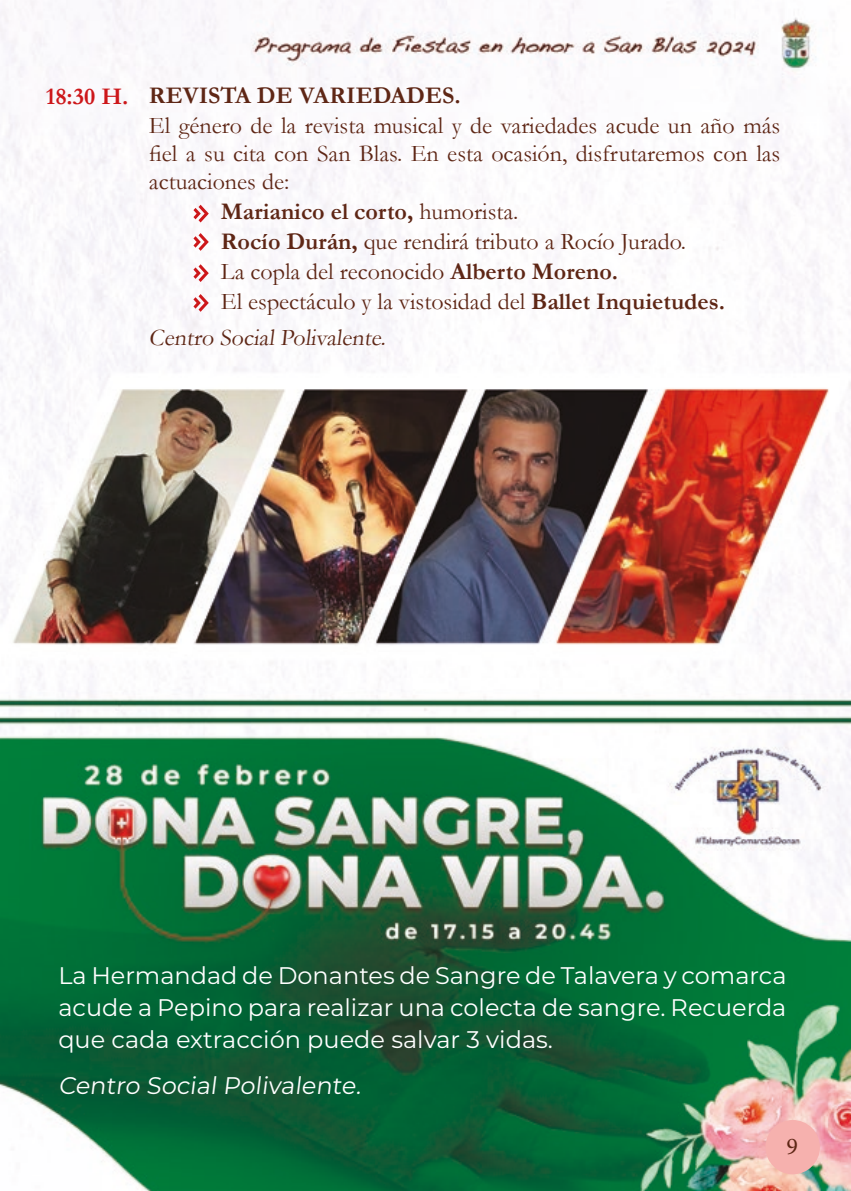
<style>
.page{position:relative;width:851px;height:1191px;background:#fff}
.page>*{position:absolute;margin:0;border:0;box-sizing:border-box;transform-origin:0 0}
.t1{font:24px "Garamond";color:#5e2615}
.t2{font:24px/32px "Montserrat";color:#fff;text-align:justify}
.t3{font:700 24px "Garamond";color:#5e2615}
.t4{font:700 24px "Garamond";color:#cd171a}
.t5{font:24px "Minion Pro";color:#5e2615}
.s1{font-weight:400}
.s2{font-weight:700}
</style>
<div class="page">
<img style="left:0;top:0;width:850px;height:1191px">
<svg style="left:193px;top:205px;width:16px;height:17px"></svg>
<svg style="left:193px;top:233px;width:16px;height:18px"></svg>
<svg style="left:193px;top:264px;width:16px;height:18px"></svg>
<svg style="left:193px;top:294px;width:16px;height:18px"></svg>
<div style="left:765px;top:1120px;width:54px;height:54px;background:#f6b1ae;border-radius:50%"></div>
<p class="t4" style="left:46px;top:80px;width:84px">18:30 H.</p>
<p class="t3" style="left:149px;top:79px;width:313px">REVISTA DE VARIEDADES.</p>
<p class="t1" style="left:149px;top:110px;width:632px">El género de la revista musical y de variedades acude un año más</p>
<p class="t1" style="left:149px;top:138px;width:632px">fiel a su cita con San Blas. En esta ocasión, disfrutaremos con las</p>
<p class="t1" style="left:149px;top:166px;width:142px">actuaciones de:</p>
<p class="t3" style="left:221px;top:195px;width:299px">Marianico el corto, <span class="s1">humorista.</span></p>
<p class="t1" style="left:221px;top:226px;width:466px"><span class="s2">Rocío Durán,</span> que rendirá tributo a Rocío Jurado.</p>
<p class="t1" style="left:221px;top:256px;width:398px">La copla del reconocido <span class="s2">Alberto Moreno.</span></p>
<p class="t1" style="left:221px;top:286px;width:505px">El espectáculo y la vistosidad del <span class="s2">Ballet Inquietudes.</span></p>
<p class="t1" style="left:149px;top:322px;width:242px">Centro Social Polivalente.</p>
<p class="t2" style="left:58px;top:959px;width:729px">La Hermandad de Donantes de Sangre de Talavera y comarca acude a Pepino para realizar una colecta de sangre. Recuerda que cada extracción puede salvar 3 vidas.</p>
<p class="t2" style="left:58px;top:1069px;width:308px">Centro Social Polivalente.</p>
<p class="t5" style="left:786px;top:1130px;width:13px">9</p>
</div>
